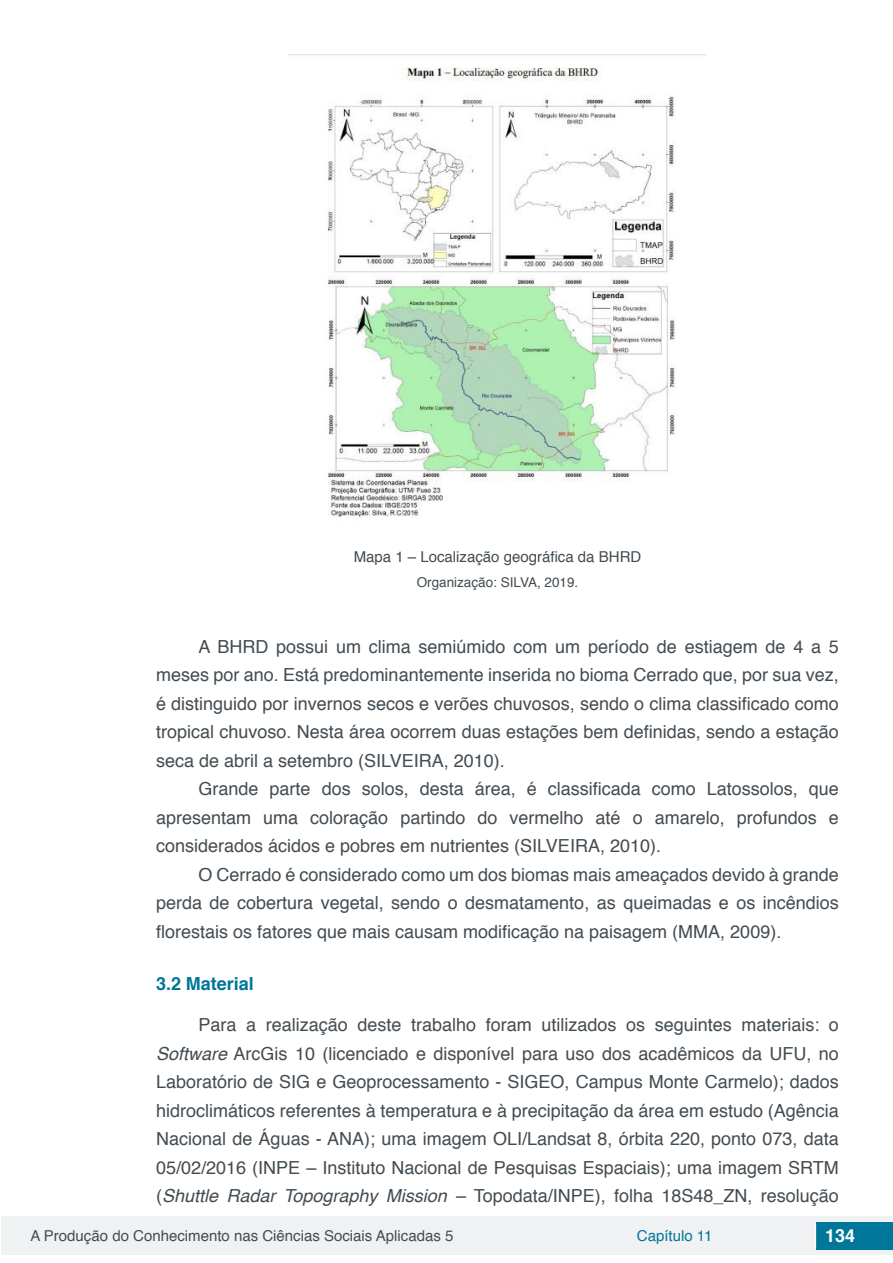
<style>
.page{position:relative;width:893px;height:1263px;background:#fff}
.page>*{position:absolute;margin:0;border:0;box-sizing:border-box;transform-origin:0 0}
.txt{font:18px/28.5px "Helvetica";color:#434c52;text-align:justify}
.t1{font:700 18px "Helvetica";color:#007699}
.t2{font:700 18px "Helvetica";color:#fff}
.info_tab_gra_imag{font:15px "Helvetica";color:#434c52}
.t3{font:15px "Helvetica";color:#007699}
.fonte_tab_gra_imag{font:13.5px "Helvetica";color:#434c52}
.s1{font-style:italic}
</style>
<div class="page">
<div style="left:1px;top:1216px;width:891px;height:38px;background:#f0f1f2"></div>
<div style="left:816px;top:1222px;width:77px;height:27px;background:#007699"></div>
<svg style="left:815px;top:1224px;width:1px;height:24px"></svg>
<img style="left:288px;top:54px;width:419px;height:464px">
<p class="info_tab_gra_imag" style="left:354px;top:546px;width:289px">Mapa 1 – Localização geográfica da BHRD</p>
<p class="fonte_tab_gra_imag" style="left:417px;top:572px;width:163px">Organização: SILVA, 2019.</p>
<p class="txt" style="left:156px;top:633px;width:684px;text-indent:43px">A BHRD possui um clima semiúmido com um período de estiagem de 4 a 5 meses por ano. Está predominantemente inserida no bioma Cerrado que, por sua vez, é distinguido por invernos secos e verões chuvosos, sendo o clima classificado como tropical chuvoso. Nesta área ocorrem duas estações bem definidas, sendo a estação seca de abril a setembro (SILVEIRA, 2010).</p>
<p class="txt" style="left:156px;top:775px;width:684px;text-indent:43px">Grande parte dos solos, desta área, é classificada como Latossolos, que apresentam uma coloração partindo do vermelho até o amarelo, profundos e considerados ácidos e pobres em nutrientes (SILVEIRA, 2010).</p>
<p class="txt" style="left:156px;top:861px;width:684px;text-indent:43px">O Cerrado é considerado como um dos biomas mais ameaçados devido à grande perda de cobertura vegetal, sendo o desmatamento, as queimadas e os incêndios florestais os fatores que mais causam modificação na paisagem (MMA, 2009).</p>
<p class="t1" style="left:156px;top:969px;width:99px">3.2 Material</p>
<p class="txt" style="left:156px;top:1011px;width:684px;text-indent:43px">Para a realização deste trabalho foram utilizados os seguintes materiais: o <span class="s1">Software</span> ArcGis 10 (licenciado e disponível para uso dos acadêmicos da UFU, no Laboratório de SIG e Geoprocessamento - SIGEO, Campus Monte Carmelo); dados hidroclimáticos referentes à temperatura e à precipitação da área em estudo (Agência Nacional de Águas - ANA); uma imagem OLI/Landsat 8, órbita 220, ponto 073, data 05/02/2016 (INPE – Instituto Nacional de Pesquisas Espaciais); uma imagem SRTM (<span class="s1">Shuttle Radar Topography Mission –</span> Topodata/INPE), folha 18S48_ZN, resolução</p>
<p class="info_tab_gra_imag" style="left:31px;top:1224px;width:424px">A Produção do Conhecimento nas Ciências Sociais Aplicadas 5</p>
<p class="t3" style="left:637px;top:1224px;width:77px">Capítulo 11</p>
<p class="t2" style="left:825px;top:1221px;width:32px">134</p>
</div>
